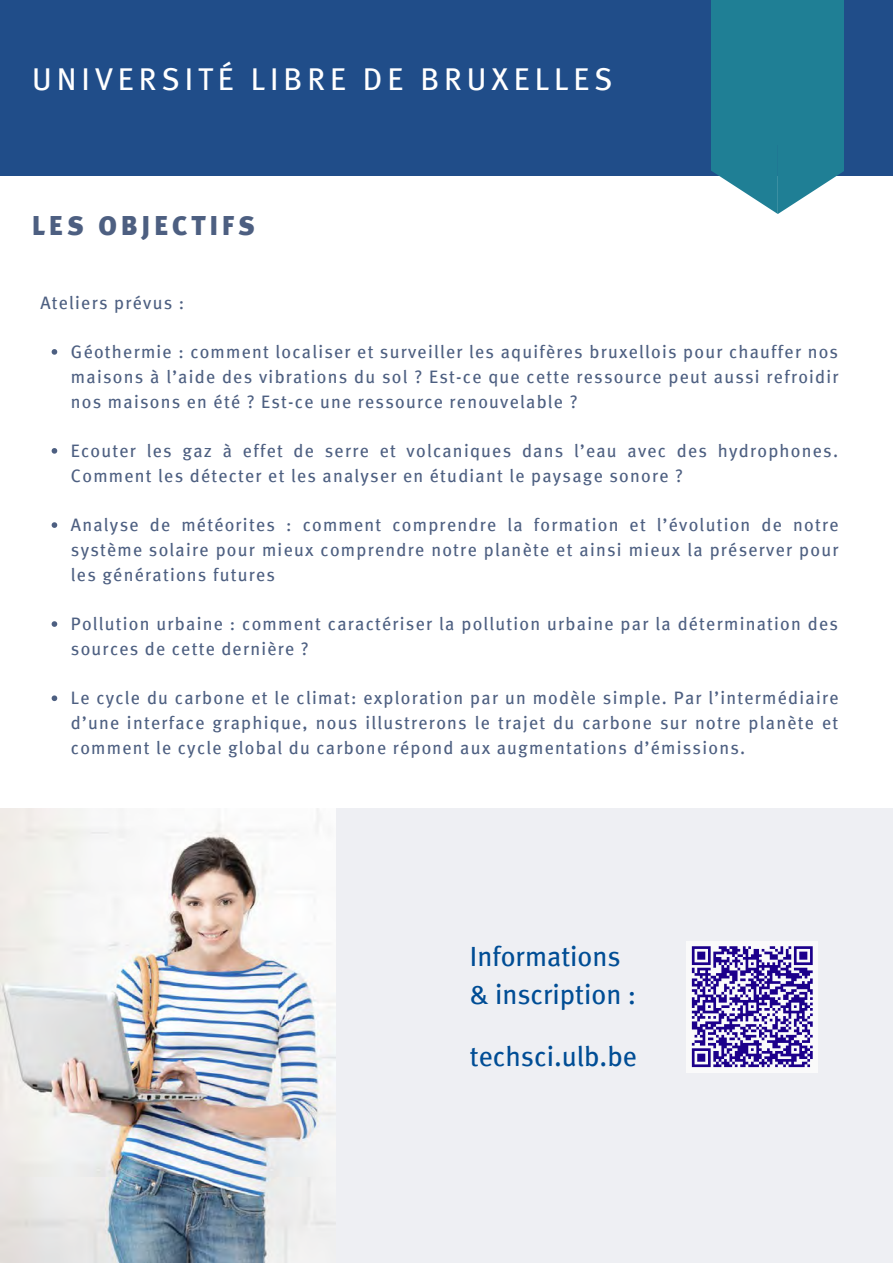
<style>
.page{position:relative;width:893px;height:1264px;background:#fff}
.page>*{position:absolute;margin:0;border:0;box-sizing:border-box;transform-origin:0 0}
.t1{font:31.5px "Meta";letter-spacing:.16em;color:#fff}
.t2{font:27.75px/38.1px "Meta";color:#004d95}
.t3{font:900 27px "Meta";letter-spacing:.16em;color:#4d5f81}
.t4{font:18px/24.8px "Meta";letter-spacing:.07em;color:#4d5f81;text-align:justify}
</style>
<div class="page">
<div style="left:0;top:0;width:892px;height:175px;background:#204d89"></div>
<div style="left:711px;top:0;width:132px;height:144px;background:#1f7f95"></div>
<svg style="left:711px;top:144px;width:132px;height:70px"></svg>
<div style="left:0;top:808px;width:892px;height:454px;background:#eeeff3"></div>
<img style="left:0;top:808px;width:335px;height:454px">
<svg style="left:52px;top:349px;width:5px;height:6px"></svg>
<svg style="left:52px;top:448px;width:5px;height:5px"></svg>
<svg style="left:52px;top:522px;width:5px;height:6px"></svg>
<svg style="left:52px;top:621px;width:5px;height:6px"></svg>
<svg style="left:52px;top:695px;width:5px;height:6px"></svg>
<div style="left:686px;top:940px;width:132px;height:132px;background:#fafafa"></div>
<svg style="left:691px;top:946px;width:122px;height:122px"></svg>
<h1 class="t1" style="left:32px;top:61px;width:582px">UNIVERSITÉ LIBRE DE BRUXELLES</h1>
<h3 class="t3" style="left:32px;top:210px;width:224px">LES OBJECTIFS</h3>
<p class="t4" style="left:40px;top:290px;width:145px">Ateliers prévus :</p>
<p class="t4" style="left:71px;top:339px;width:769px">Géothermie : comment localiser et surveiller les aquifères bruxellois pour chauffer nos maisons à l’aide des vibrations du sol ? Est-ce que cette ressource peut aussi refroidir nos maisons en été ? Est-ce une ressource renouvelable ?</p>
<p class="t4" style="left:71px;top:438px;width:768px">Ecouter les gaz à effet de serre et volcaniques dans l’eau avec des hydrophones.<br>Comment les détecter et les analyser en étudiant le paysage sonore ?</p>
<p class="t4" style="left:71px;top:512px;width:769px">Analyse de météorites : comment comprendre la formation et l’évolution de notre système solaire pour mieux comprendre notre planète et ainsi mieux la préserver pour les générations futures</p>
<p class="t4" style="left:71px;top:611px;width:768px">Pollution urbaine : comment caractériser la pollution urbaine par la détermination des sources de cette dernière ?</p>
<p class="t4" style="left:71px;top:685px;width:769px">Le cycle du carbone et le climat: exploration par un modèle simple. Par l’intermédiaire d’une interface graphique, nous illustrerons le trajet du carbone sur notre planète et comment le cycle global du carbone répond aux augmentations d’émissions.</p>
<h2 class="t2" style="left:470px;top:937px;width:168px">Informations &amp; inscription :</h2>
<h2 class="t2" style="left:470px;top:1037px;width:168px">techsci.ulb.be</h2>
</div>
